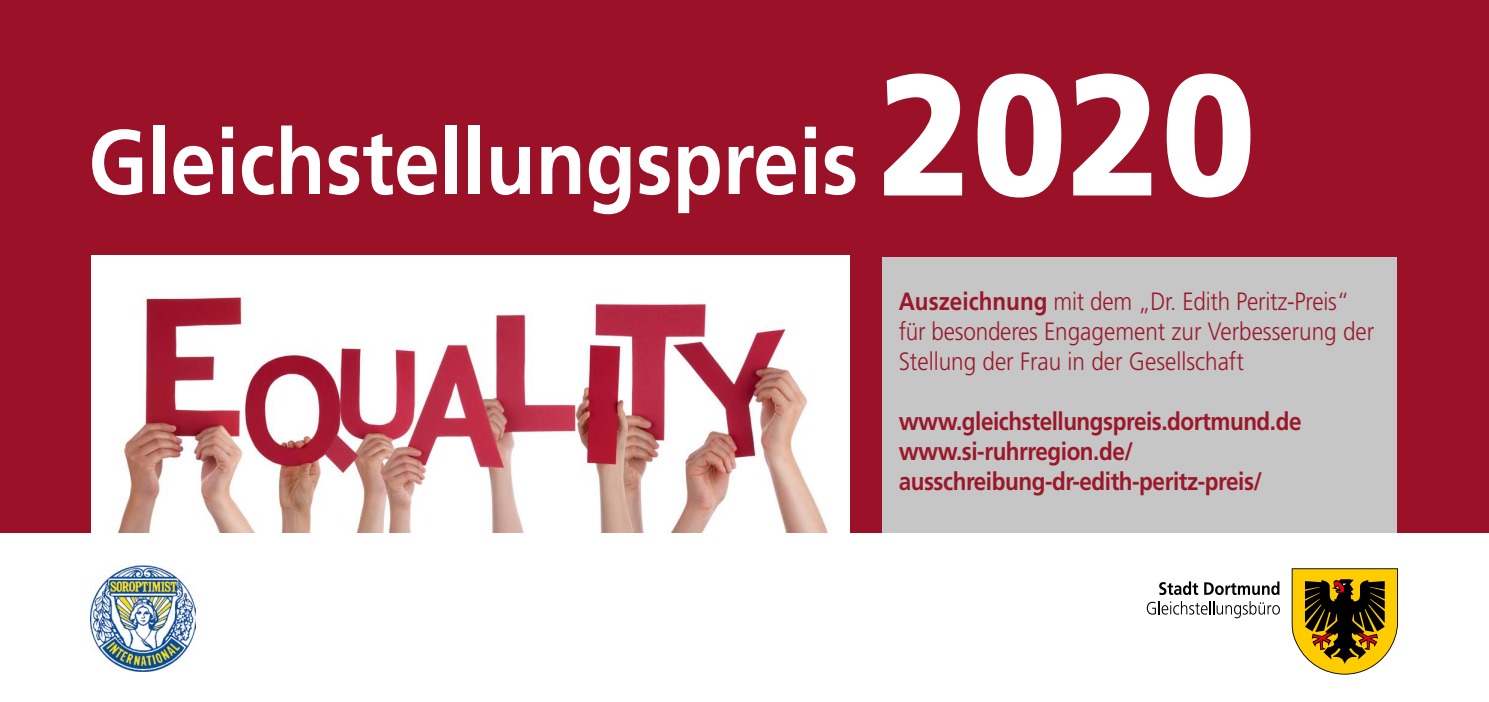
<style>
.page{position:relative;width:1489px;height:702px;background:#fff}
.page>*{position:absolute;margin:0;border:0;box-sizing:border-box;transform-origin:0 0}
.t1{font:700 91.25px "Frutiger LT";color:#fff;scale:.9 1}
.t2{font:300 25px/30px "Frutiger LT";color:#9b182a;scale:.9 1}
.t3{font:700 25px/30px "Frutiger LT";letter-spacing:-.02em;color:#9b182a;scale:.9 1}
.s1{font-weight:900;font-size:171.5px}
.s2{font-weight:700}
</style>
<div class="page">
<div style="left:0;top:0;width:1488px;height:535px;background:#9b1128"></div>
<div style="left:882px;top:257px;width:514px;height:279px;background:#c6c6c6"></div>
<img style="left:91px;top:256px;width:758px;height:277px">
<div style="left:0;top:533px;width:1488px;height:169px;background:#fff"></div>
<svg style="left:1291px;top:568px;width:106px;height:106px;background:#9b7e1c"></svg>
<svg style="left:1159px;top:581px;width:39px;height:14px"></svg>
<svg style="left:1204px;top:581px;width:75px;height:14px"></svg>
<svg style="left:1146px;top:601px;width:133px;height:17px"></svg>
<img style="left:90px;top:566px;width:106px;height:106px">
<h1 class="t1" style="left:88px;top:109px;width:1298px">Gleichstellungspreis <span class="s1">2020</span></h1>
<p class="t2" style="left:898px;top:287px;width:530px"><span class="s2">Auszeichnung</span> mit dem „Dr. Edith Peritz-Preis“ für besonderes Engagement zur Verbesserung der<br>Stellung der Frau in der Gesellschaft</p>
<p class="t3" style="left:898px;top:406px;width:449px">www.gleichstellungspreis.dortmund.de www.si-ruhrregion.de/ ausschreibung-dr-edith-peritz-preis/</p>
</div>
